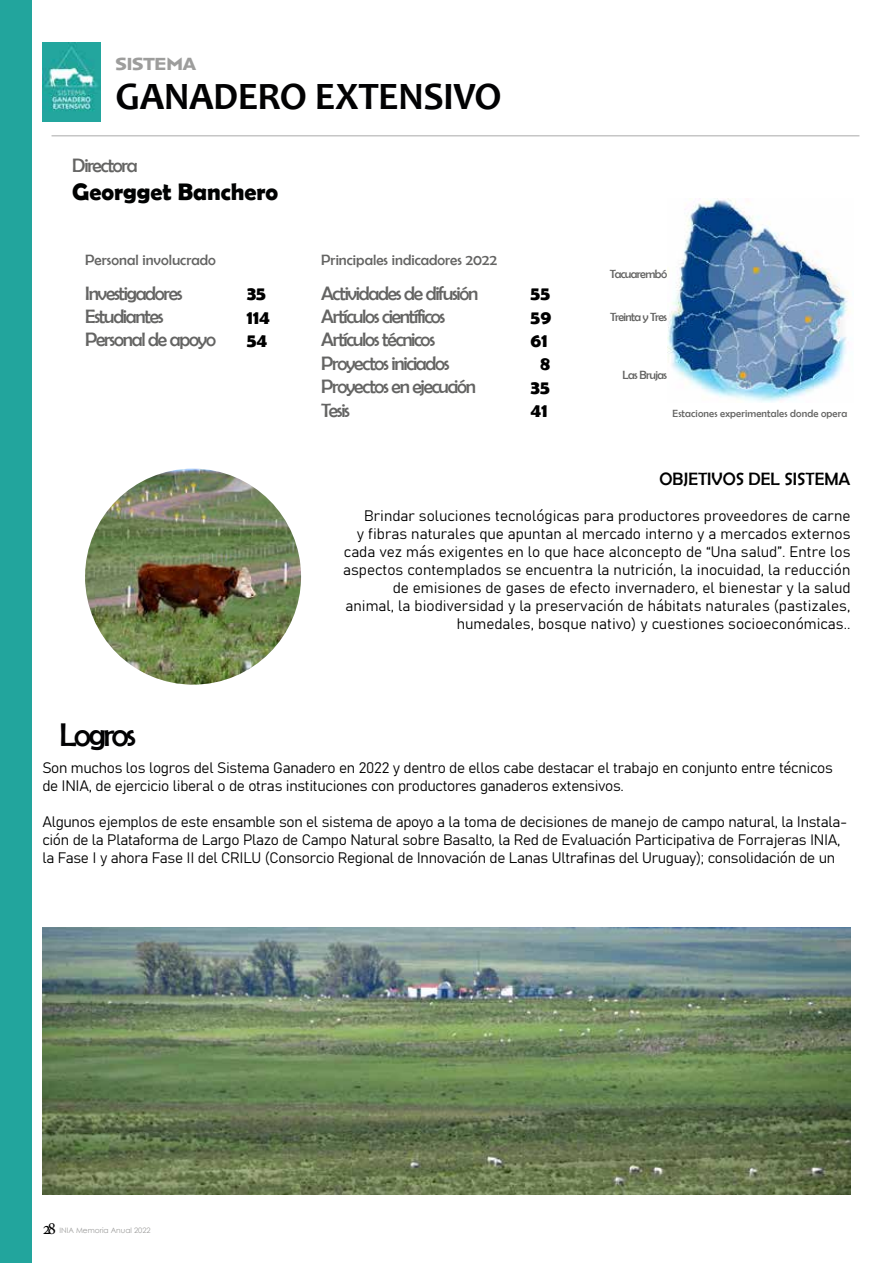
<style>
.page{position:relative;width:893px;height:1263px;background:#fff}
.page>*{position:absolute;margin:0;border:0;box-sizing:border-box;transform-origin:0 0}
.t1{font:700 39px "Candara";letter-spacing:-.015em;color:#020203}
.t2{font:33px "Berlin Sans FB";letter-spacing:-.075em;color:#020203}
.t3{font:700 24px "Berlin Sans FB Demi";color:#010202}
.t4{font:19.5px/23.4px "Berlin Sans FB";letter-spacing:-.065em;color:#646463}
.t5{font:700 19.5px/23.4px "Berlin Sans FB Demi";color:#000}
.t6{font:18px "Berlin Sans FB";color:#000}
.t7{font:700 18px "Anisette Std Petite";letter-spacing:-.02em;color:#9d9d9c}
.t8{font:18px "Minion Pro";color:#000}
.t9{font:15px/18px "Bahnschrift";letter-spacing:-.02em;color:#000}
.t10{font:15px/18px "Bahnschrift";color:#000;text-align:right}
.t11{font:15px "Berlin Sans FB";color:#646463}
.t12{font:12px "Berlin Sans FB";letter-spacing:-.05em;color:#646463}
.t13{font:10.5px "Berlin Sans FB";letter-spacing:.015em;color:#646463}
.t14{font:7.5px "Century Gothic";color:#9d9d9c}
</style>
<div class="page">
<img style="left:43px;top:927px;width:807px;height:268px">
<img style="left:85px;top:469px;width:216px;height:216px;border-radius:108px">
<hr style="left:52px;top:135px;width:807px;height:2px;background:#c6c6c6">
<img style="left:667px;top:199px;width:182px;height:203px">
<img style="left:43px;top:43px;width:58px;height:79px">
<div style="left:0;top:0;width:32px;height:1263px;background:#22a59d"></div>
<p class="t7" style="left:116px;top:54px;width:82px">SISTEMA</p>
<h1 class="t1" style="left:116px;top:72px;width:387px">GANADERO EXTENSIVO</h1>
<h3 class="t4" style="left:72px;top:153px;width:67px">Directora</h3>
<h3 class="t3" style="left:72px;top:178px;width:207px">Georgget Banchero</h3>
<p class="t11" style="left:85px;top:252px;width:132px">Personal involucrado</p>
<h3 class="t4" style="left:85px;top:281px;width:132px">Investigadores<br>Estudiantes<br>Personal de apoyo</h3>
<h3 class="t5" style="left:247px;top:281px;width:25px">35<br>114<br>54</h3>
<h2 class="t2" style="left:60px;top:716px;width:78px">Logros</h2>
<p class="t11" style="left:321px;top:252px;width:177px">Principales indicadores 2022</p>
<h3 class="t4" style="left:321px;top:281px;width:159px">Actividades de difusión<br>Artículos científicos<br>Artículos técnicos<br>Proyectos iniciados<br>Proyectos en ejecución<br>Tesis</h3>
<h3 class="t5" style="left:531px;top:281px;width:22px;text-align:center">55<br>59<br>61<br>8<br>35<br>41</h3>
<p class="t12" style="left:610px;top:267px;width:59px">Tacuarembó</p>
<p class="t12" style="left:610px;top:310px;width:59px">Treinta y Tres</p>
<p class="t12" style="left:623px;top:368px;width:46px">Las Brujas</p>
<p class="t13" style="left:673px;top:408px;width:176px">Estaciones experimentales donde opera</p>
<p class="t6" style="left:659px;top:469px;width:192px">OBJETIVOS DEL SISTEMA</p>
<p class="t10" style="left:343px;top:505px;width:509px">Brindar soluciones tecnológicas para productores proveedores de carne<br>y fibras naturales que apuntan al mercado interno y a mercados externos cada vez más exigentes en lo que hace alconcepto de “Una salud”. Entre los aspectos contemplados se encuentra la nutrición, la inocuidad, la reducción de emisiones de gases de efecto invernadero, el bienestar y la salud animal, la biodiversidad y la preservación de hábitats naturales (pastizales, humedales, bosque nativo) y cuestiones socioeconómicas..</p>
<p class="t9" style="left:42px;top:758px;width:792px">Son muchos los logros del Sistema Ganadero en 2022 y dentro de ellos cabe destacar el trabajo en conjunto entre técnicos de INIA, de ejercicio liberal o de otras instituciones con productores ganaderos extensivos.</p>
<p class="t9" style="left:42px;top:812px;width:806px">Algunos ejemplos de este ensamble son el sistema de apoyo a la toma de decisiones de manejo de campo natural, la Instala&shy;ción de la Plataforma de Largo Plazo de Campo Natural sobre Basalto, la Red de Evaluación Participativa de Forrajeras INIA, la Fase I y ahora Fase II del CRILU (Consorcio Regional de Innovación de Lanas Ultrafinas del Uruguay); consolidación de un</p>
<p class="t8" style="left:43px;top:1216px;width:15px">28</p>
<p class="t14" style="left:60px;top:1225px;width:93px">INIA Memoria Anual 2022</p>
</div>
